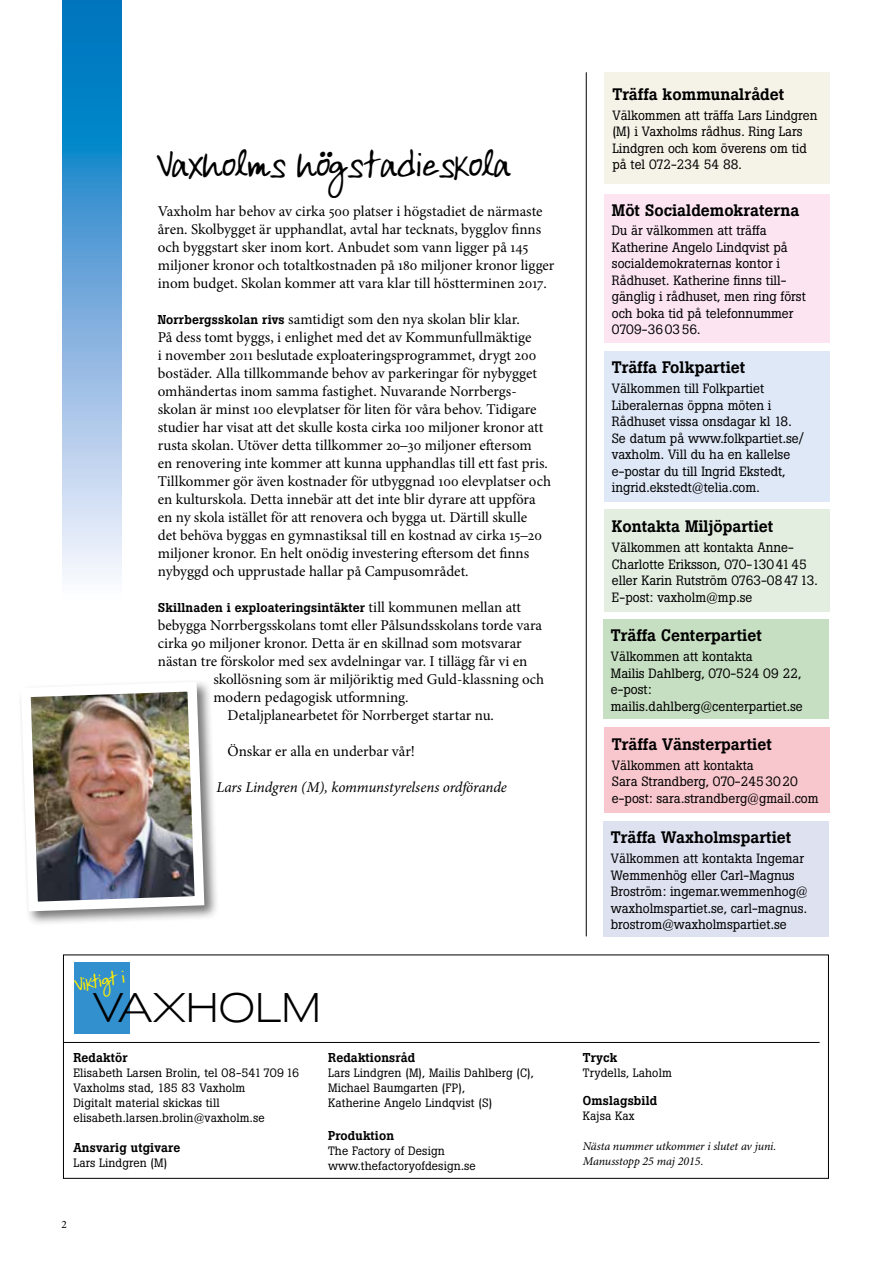
<style>
.page{position:relative;width:893px;height:1263px;background:#fff}
.page>*{position:absolute;margin:0;border:0;box-sizing:border-box;transform-origin:0 0}
.t1{font:40.35px "Biondi Sans Lt";color:#000}
.t2{font:37.5px "Andrew Script";letter-spacing:-.04em;color:#000}
.t3{font:19.5px "Andrew Script";color:#ffed00}
.t4{font:500 16.5px "Boton";color:#000}
.t5{font:15px/18px "Minion Pro";color:#000}
.t6{font:italic 15px "Minion Pro";letter-spacing:-.01em;color:#000}
.t7{font:13.35px/16.5px "Boton";color:#000}
.t8{font:500 12.75px "Boton";letter-spacing:.01em;color:#000}
.t9{font:12px/15px "Boton";letter-spacing:.01em;color:#000}
.t10{font:italic 12px/15px "Minion Pro";letter-spacing:-.01em;color:#000}
.t11{font:11.25px "Minion Pro";color:#000}
.s1{font-family:"Minion Regular SC"}
.s2{font-family:"Boton";font-weight:500;font-size:12.75px}
.s3{font-family:"Minion Pro";font-weight:400;font-size:15px}
</style>
<div class="page">
<div style="left:604px;top:72px;width:225px;height:112px;background:#f5f3e8"></div>
<svg style="left:63px;top:0;width:58px;height:578px;background:#6babdb"></svg>
<div style="left:74px;top:962px;width:55px;height:71px;background:#3390cf"></div>
<hr style="left:63px;top:1042px;width:757px;height:1px;background:#000">
<div style="left:18px;top:679px;width:201px;height:247px;background:#000;opacity:.54"></div>
<img style="left:18px;top:679px;width:191px;height:237px">
<hr style="left:586px;top:72px;width:1px;height:864px;background:#000">
<div style="left:604px;top:194px;width:225px;height:149px;background:#fce5f1"></div>
<div style="left:604px;top:351px;width:225px;height:150px;background:#dfe8f7"></div>
<div style="left:604px;top:509px;width:225px;height:102px;background:#e3eee1"></div>
<div style="left:603px;top:619px;width:225px;height:100px;background:#c6dec1"></div>
<div style="left:604px;top:727px;width:225px;height:85px;background:#f8c7cd"></div>
<div style="left:603px;top:821px;width:225px;height:116px;background:#dee1f0"></div>
<p class="t4" style="left:612px;top:84px;width:173px">Träffa kommunalrådet</p>
<p class="t7" style="left:612px;top:107px;width:206px">Välkommen att träffa Lars Lindgren (M) i Vaxholms rådhus. Ring Lars<br>Lindgren och kom överens om tid</p>
<h2 class="t2" style="left:156px;top:141px;width:356px">Vaxholms högstadieskola</h2>
<p class="t7" style="left:612px;top:156px;width:131px">på tel 072-234 54 88.</p>
<p class="t5" style="left:158px;top:202px;width:398px">Vaxholm har behov av cirka <span class="s1">500</span> platser i högstadiet de närmaste åren. Skolbygget är upphandlat, avtal har tecknats, bygglov finns och byggstart sker inom kort. Anbudet som vann ligger på <span class="s1">145 </span>miljoner kronor och totaltkostnaden på <span class="s1">180</span> miljoner kronor ligger inom budget. Skolan kommer att vara klar till höstterminen <span class="s1">2017</span>.</p>
<p class="t5" style="left:158px;top:310px;width:395px"><span class="s2">Norrbergsskolan rivs</span> samtidigt som den nya skolan blir klar.<br>På dess tomt byggs, i enlighet med det av Kommunfullmäktige<br>i november <span class="s1">2011</span> beslutade exploateringsprogrammet, drygt <span class="s1">200 </span>bostäder. Alla tillkommande behov av parkeringar för nybygget omhändertas inom samma fastighet. Nuvarande Norrbergs&shy;skolan är minst <span class="s1">100</span> elevplatser för liten för våra behov. Tidigare studier har visat att det skulle kosta cirka <span class="s1">100</span> miljoner kronor att rusta skolan. Utöver detta tillkommer <span class="s1">20–30</span> miljoner eftersom<br>en renovering inte kommer att kunna upphandlas till ett fast pris.<br>Tillkommer gör även kostnader för utbyggnad <span class="s1">100</span> elevplatser och en kulturskola. Detta innebär att det inte blir dyrare att uppföra en ny skola istället för att renovera och bygga ut. Därtill skulle<br>det behöva byggas en gymnastiksal till en kostnad av cirka <span class="s1">15–20 </span>miljoner kronor. En helt onödig investering eftersom det finns nybyggd och upprustade hallar på Campusområdet.</p>
<p class="t8" style="left:158px;top:600px;width:365px">Skillnaden i exploateringsintäkter <span class="s3">till kommunen mellan att</span></p>
<p class="t5" style="left:158px;top:616px;width:386px">bebygga Norrbergsskolans tomt eller Pålsundsskolans torde vara</p>
<p class="t5" style="left:158px;top:634px;width:365px">cirka <span class="s1">90</span> miljoner kronor. Detta är en skillnad som motsvarar</p>
<p class="t5" style="left:158px;top:652px;width:371px">nästan tre förskolor med sex avdelningar var. I tillägg får vi en</p>
<p class="t5" style="left:213px;top:670px;width:332px">skollösning som är miljöriktig med Guld-klassning och</p>
<p class="t5" style="left:213px;top:688px;width:197px">modern pedagogisk utformning.</p>
<p class="t5" style="left:228px;top:706px;width:268px">Detaljplanearbetet för Norrberget startar nu.</p>
<p class="t5" style="left:228px;top:742px;width:189px">Önskar er alla en underbar vår!</p>
<p class="t6" style="left:216px;top:778px;width:292px">Lars Lindgren (M), kommunstyrelsens ordförande</p>
<h3 class="t3" style="left:72px;top:973px;width:54px;rotate:-10deg">Viktigt i</h3>
<h1 class="t1" style="left:93px;top:983px;width:230px">VAXHOLM</h1>
<p class="t8" style="left:73px;top:1050px;width:56px">Redaktör</p>
<p class="t9" style="left:73px;top:1066px;width:227px">Elisabeth Larsen Brolin, tel 08-54170916<br>Vaxholms stad, 185 83 Vaxholm<br>Digitalt material skickas till elisabeth.larsen.brolin@vaxholm.se</p>
<p class="t8" style="left:73px;top:1140px;width:109px">Ansvarig utgivare</p>
<p class="t9" style="left:73px;top:1156px;width:96px">Lars Lindgren (M)</p>
<p class="t8" style="left:328px;top:1050px;width:89px">Redaktionsråd</p>
<p class="t9" style="left:328px;top:1066px;width:207px">Lars Lindgren (M), Mailis Dahlberg (C),<br>Michael Baumgarten (FP),<br>Katherine Angelo Lindqvist (S)</p>
<p class="t8" style="left:328px;top:1128px;width:67px">Produktion</p>
<p class="t9" style="left:328px;top:1143px;width:149px">The Factory of Design www.thefactoryofdesign.se</p>
<p class="t11" style="left:62px;top:1217px;width:7px">2</p>
<p class="t4" style="left:612px;top:200px;width:189px">Möt Socialdemokraterna</p>
<p class="t7" style="left:612px;top:223px;width:195px">Du är välkommen att träffa<br>Katherine Angelo Lindqvist på socialdemokraternas kontor i<br>Rådhuset. Katherine finns till&shy;gänglig i rådhuset, men ring först och boka tid på telefonnummer<br>0709-360356.</p>
<p class="t4" style="left:612px;top:358px;width:135px">Träffa Folkpartiet</p>
<p class="t7" style="left:612px;top:380px;width:193px">Välkommen till Folkpartiet<br>Liberalernas öppna möten i<br>Rådhuset vissa onsdagar kl 18.<br>Se datum på www.folkpartiet.se/ vaxholm. Vill du ha en kallelse e-postar du till Ingrid Ekstedt, ingrid.ekstedt@telia.com.</p>
<p class="t4" style="left:612px;top:517px;width:163px">Kontakta Miljöpartiet</p>
<p class="t7" style="left:612px;top:539px;width:207px">Välkommen att kontakta Anne-<br>Charlotte Eriksson, 070-1304145 eller Karin Rutström 0763-084713.<br>E-post: vaxholm@mp.se</p>
<p class="t4" style="left:611px;top:626px;width:152px">Träffa Centerpartiet</p>
<p class="t7" style="left:611px;top:648px;width:193px">Välkommen att kontakta<br>Mailis Dahlberg, 070-524 09 22, e-post: mailis.dahlberg@centerpartiet.se</p>
<p class="t4" style="left:612px;top:734px;width:161px">Träffa Vänsterpartiet</p>
<p class="t7" style="left:612px;top:757px;width:208px">Välkommen att kontakta<br>Sara Strandberg, 070-2453020 e-post: sara.strandberg@gmail.com</p>
<p class="t4" style="left:611px;top:827px;width:182px">Träffa Waxholmspartiet</p>
<p class="t7" style="left:611px;top:850px;width:198px">Välkommen att kontakta Ingemar<br>Wemmenhög eller Carl-Magnus<br>Broström: ingemar.wemmenhog@ waxholmspartiet.se, carl-magnus. brostrom@waxholmspartiet.se</p>
<p class="t8" style="left:583px;top:1050px;width:36px">Tryck</p>
<p class="t9" style="left:583px;top:1066px;width:90px">Trydells, Laholm</p>
<p class="t8" style="left:583px;top:1093px;width:76px">Omslagsbild</p>
<p class="t9" style="left:583px;top:1108px;width:53px">Kajsa Kax</p>
<p class="t10" style="left:583px;top:1139px;width:195px">Nästa nummer utkommer i slutet av juni.<br>Manusstopp 25 maj 2015.</p>
</div>
